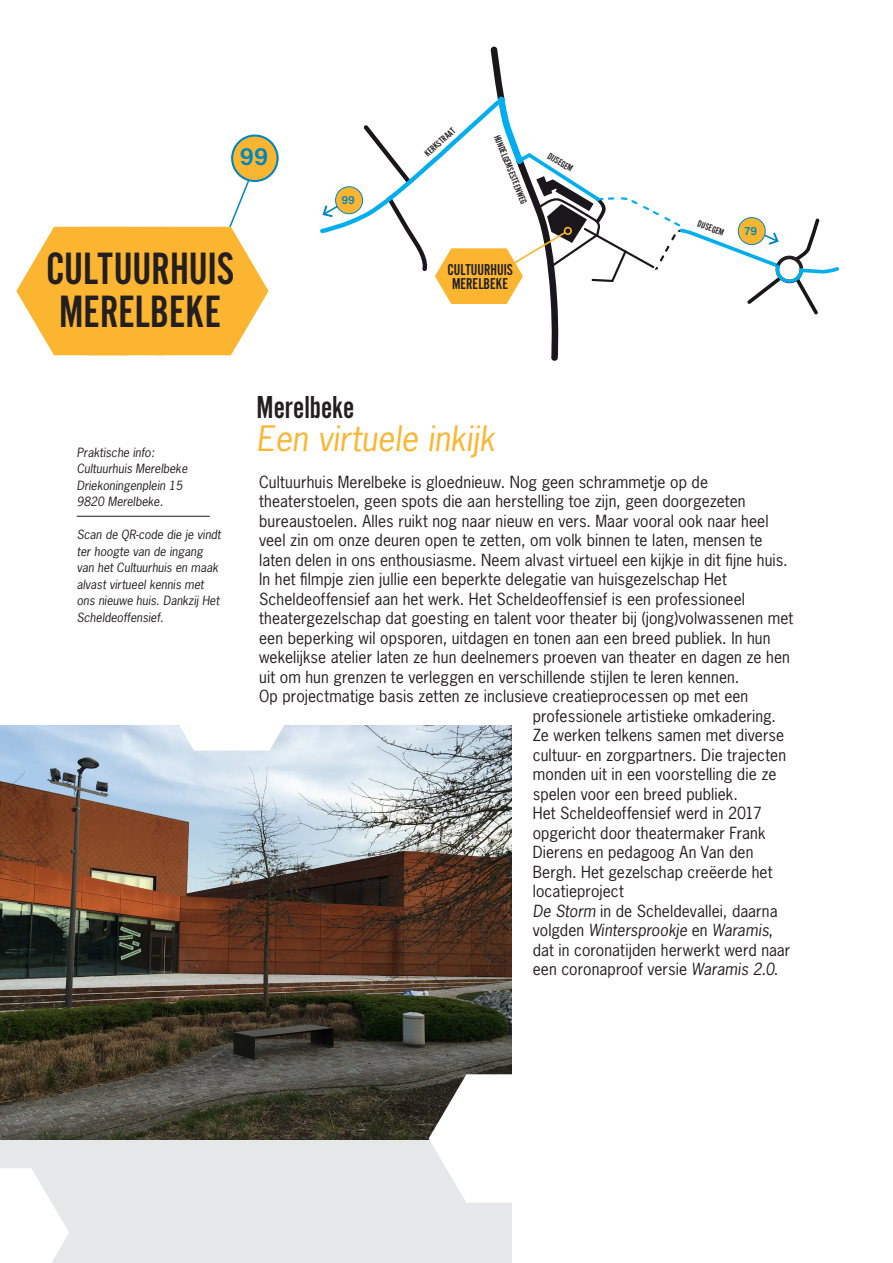
<style>
.page{position:relative;width:893px;height:1263px;background:#fff}
.page>*{position:absolute;margin:0;border:0;box-sizing:border-box;transform-origin:0 0}
.t1{font:47.1px "Alternate Got No 2 D";color:#231f20}
.t2{font:italic 33px "News Gothic Std";color:#fcb531}
.t3{font:33px "Alternate Got No 2 D";color:#231f20}
.t4{font:600 25.35px "Acumin Pro";color:#0086bd}
.t5{font:16.35px "Alternate Got No 2 D";color:#231f20}
.t6{font:15.75px/19.5px "News Gothic Std";letter-spacing:.005em;color:#231f20}
.t7{font:italic 12px/16.5px "News Gothic Std";color:#231f20}
.t8{font:600 12px "Acumin Pro";color:#0086bd}
.t9{font:9.9px "Alternate Got No 2 D";color:#231f20}
.s1{font-style:italic}
</style>
<div class="page">
<div style="left:0;top:726px;width:511px;height:537px;background:#e6e7e9"></div>
<img style="left:0;top:726px;width:511px;height:413px">
<svg style="left:429px;top:1074px;width:83px;height:129px;background:#e4e4e4"></svg>
<svg style="left:0;top:1168px;width:69px;height:95px"></svg>
<svg style="left:156px;top:725px;width:151px;height:25px"></svg>
<div style="left:232px;top:136px;width:46px;height:45px;background:#fcb531;border-radius:50%"></div>
<div style="left:231px;top:134px;width:48px;height:48px;border:2px solid #0086bd;border-radius:50%"></div>
<hr style="left:77px;top:516px;width:133px;height:1px;background:#231f20">
<svg style="left:16px;top:176px;width:253px;height:179px"></svg>
<svg style="left:320px;top:46px;width:519px;height:315px"></svg>
<div style="left:738px;top:218px;width:27px;height:27px;background:#fcb531;border-radius:50%"></div>
<div style="left:738px;top:217px;width:28px;height:28px;border:1px solid #0086bd;border-radius:50%"></div>
<p class="t4" style="left:240px;top:139px;width:30px">99</p>
<p class="t1" style="left:46px;top:244px;width:190px">CULTUURHUIS</p>
<p class="t1" style="left:59px;top:286px;width:163px">MERELBEKE</p>
<p class="t8" style="left:341px;top:191px;width:15px">99</p>
<p class="t9" style="left:422px;top:151px;width:39px;rotate:-42deg">KERKSTRAAT</p>
<p class="t9" style="left:502px;top:133px;width:75px;rotate:68deg">HUNDELGEMSESTEENWEG</p>
<p class="t9" style="left:551px;top:151px;width:29px;rotate:31deg">DIJSEGEM</p>
<p class="t5" style="left:447px;top:261px;width:67px">CULTUURHUIS</p>
<p class="t5" style="left:452px;top:275px;width:58px">MERELBEKE</p>
<p class="t9" style="left:700px;top:218px;width:29px;rotate:20deg">DIJSEGEM</p>
<p class="t8" style="left:744px;top:222px;width:14px">79</p>
<p class="t7" style="left:77px;top:444px;width:79px">Praktische info:</p>
<p class="t7" style="left:77px;top:461px;width:112px">Cultuurhuis Merelbeke<br>Driekoningenplein 15</p>
<p class="t7" style="left:77px;top:494px;width:88px">9820 Merelbeke.</p>
<p class="t7" style="left:77px;top:527px;width:146px">Scan de QR-code die je vindt ter hoogte van de ingang van het Cultuurhuis en maak alvast virtueel kennis met ons nieuwe huis. Dankzij Het<br>Scheldeoffensief.</p>
<p class="t3" style="left:257px;top:389px;width:99px">Merelbeke</p>
<p class="t2" style="left:257px;top:417px;width:240px">Een virtuele inkijk</p>
<p class="t6" style="left:259px;top:472px;width:530px">Cultuurhuis Merelbeke is gloednieuw. Nog geen schrammetje op de theaterstoelen, geen spots die aan herstelling toe zijn, geen doorgezeten bureaustoelen. Alles ruikt nog naar nieuw en vers. Maar vooral ook naar heel veel zin om onze deuren open te zetten, om volk binnen te laten, mensen te laten delen in ons enthousiasme. Neem alvast virtueel een kijkje in dit fijne huis.</p>
<p class="t6" style="left:259px;top:569px;width:536px">In het filmpje zien jullie een beperkte delegatie van huisgezelschap Het Scheldeoffensief aan het werk. Het Scheldeoffensief is een professioneel theatergezelschap dat goesting en talent voor theater bij (jong)volwassenen met een beperking wil opsporen, uitdagen en tonen aan een breed publiek. In hun wekelijkse atelier laten ze hun deelnemers proeven van theater en dagen ze hen uit om hun grenzen te verleggen en verschillende stijlen te leren kennen.</p>
<p class="t6" style="left:533px;top:686px;width:255px;text-indent:-274px">Op projectmatige basis zetten ze inclusieve creatieprocessen op met een professionele artistieke omkadering.<br>Ze werken telkens samen met diverse cultuur- en zorgpartners. Die trajecten monden uit in een voorstelling die ze spelen voor een breed publiek.</p>
<p class="t6" style="left:533px;top:803px;width:259px">Het Scheldeoffensief werd in 2017 opgericht door theatermaker Frank Dierens en pedagoog An Van den Bergh. Het gezelschap creëerde het locatieproject<br><span class="s1">De Storm</span> in de Scheldevallei, daarna volgden <span class="s1">Wintersprookje</span> en <span class="s1">Waramis</span>, dat in coronatijden herwerkt werd naar een coronaproof versie <span class="s1">Waramis 2.0</span>.</p>
</div>
